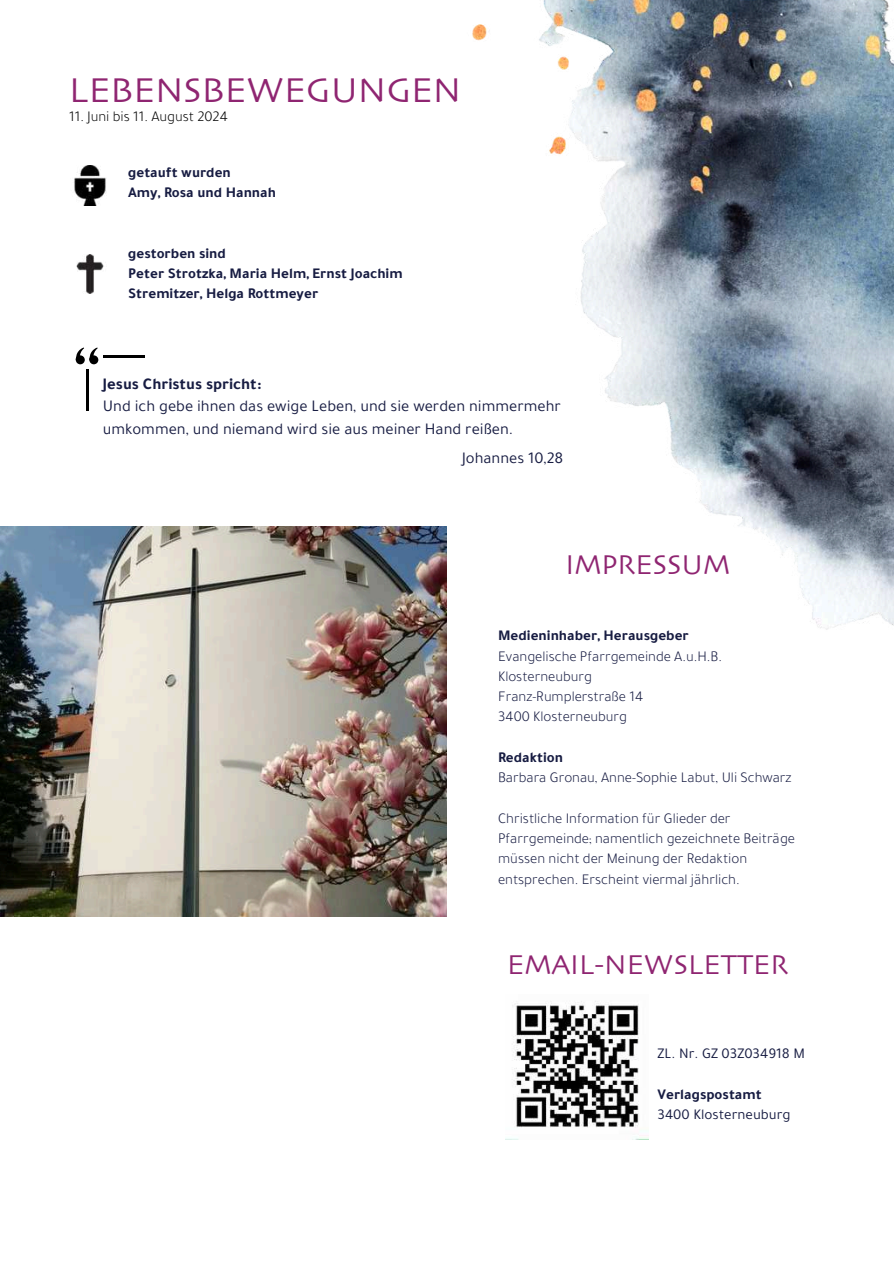
<style>
.page{position:relative;width:894px;height:1264px;background:#fff}
.page>*{position:absolute;margin:0;border:0;box-sizing:border-box;transform-origin:0 0}
.t1{font:36px "Skia";color:#8f2571}
.t2{font:28.5px "Skia";color:#8f2571}
.t3{font:16.5px/22.5px "Tajawal";color:#171c42}
.t4{font:700 16.5px "Tajawal";color:#171c42}
.t5{font:300 15px/20.2px "Tajawal";color:#171c42}
.t6{font:700 15px/20.2px "Tajawal";color:#171c42}
.t7{font:15px "Tajawal";color:#171c42}
.t8{font:300 15px "Tajawal";color:#000}
</style>
<div class="page">
<img style="left:472px;top:0;width:421px;height:630px">
<img style="left:0;top:526px;width:447px;height:390px">
<img style="left:505px;top:1001px;width:143px;height:138px">
<img style="left:74px;top:166px;width:32px;height:39px">
<img style="left:76px;top:254px;width:28px;height:39px">
<svg style="left:75px;top:347px;width:23px;height:16px"></svg>
<hr style="left:86px;top:369px;width:2px;height:41px;background:#000">
<hr style="left:103px;top:355px;width:42px;height:2px;background:#000">
<h1 class="t1" style="left:69px;top:69px;width:393px">LEBENSBEWEGUNGEN</h1>
<p class="t8" style="left:69px;top:106px;width:160px">11. Juni bis 11. August 2024</p>
<p class="t6" style="left:128px;top:162px;width:149px">getauft wurden<br>Amy, Rosa und Hannah</p>
<p class="t6" style="left:128px;top:243px;width:276px">gestorben sind<br>Peter Strotzka, Maria Helm, Ernst Joachim<br>Stremitzer, Helga Rottmeyer</p>
<p class="t4" style="left:103px;top:371px;width:160px">Jesus Christus spricht:</p>
<p class="t3" style="left:103px;top:394px;width:459px">Und ich gebe ihnen das ewige Leben, und sie werden nimmermehr umkommen, und niemand wird sie aus meiner Hand reißen.</p>
<p class="t3" style="left:462px;top:446px;width:103px">Johannes 10,28</p>
<h2 class="t2" style="left:565px;top:547px;width:166px">IMPRESSUM</h2>
<p class="t6" style="left:498px;top:625px;width:192px">Medieninhaber, Herausgeber</p>
<p class="t5" style="left:498px;top:646px;width:225px">Evangelische Pfarrgemeinde A.u.H.B.<br>Klosterneuburg<br>Franz-Rumplerstraße 14<br>3400 Klosterneuburg</p>
<p class="t6" style="left:498px;top:747px;width:67px">Redaktion</p>
<p class="t5" style="left:498px;top:767px;width:295px">Barbara Gronau, Anne-Sophie Labut, Uli Schwarz</p>
<p class="t5" style="left:498px;top:808px;width:298px">Christliche Information für Glieder der Pfarrgemeinde; namentlich gezeichnete Beiträge müssen nicht der Meinung der Redaktion entsprechen. Erscheint viermal jährlich.</p>
<h2 class="t2" style="left:507px;top:947px;width:283px">EMAIL-NEWSLETTER</h2>
<p class="t7" style="left:657px;top:1043px;width:149px">ZL. Nr. GZ 03Z034918 M</p>
<p class="t6" style="left:657px;top:1083px;width:106px">Verlagspostamt</p>
<p class="t7" style="left:657px;top:1104px;width:134px">3400 Klosterneuburg</p>
</div>
